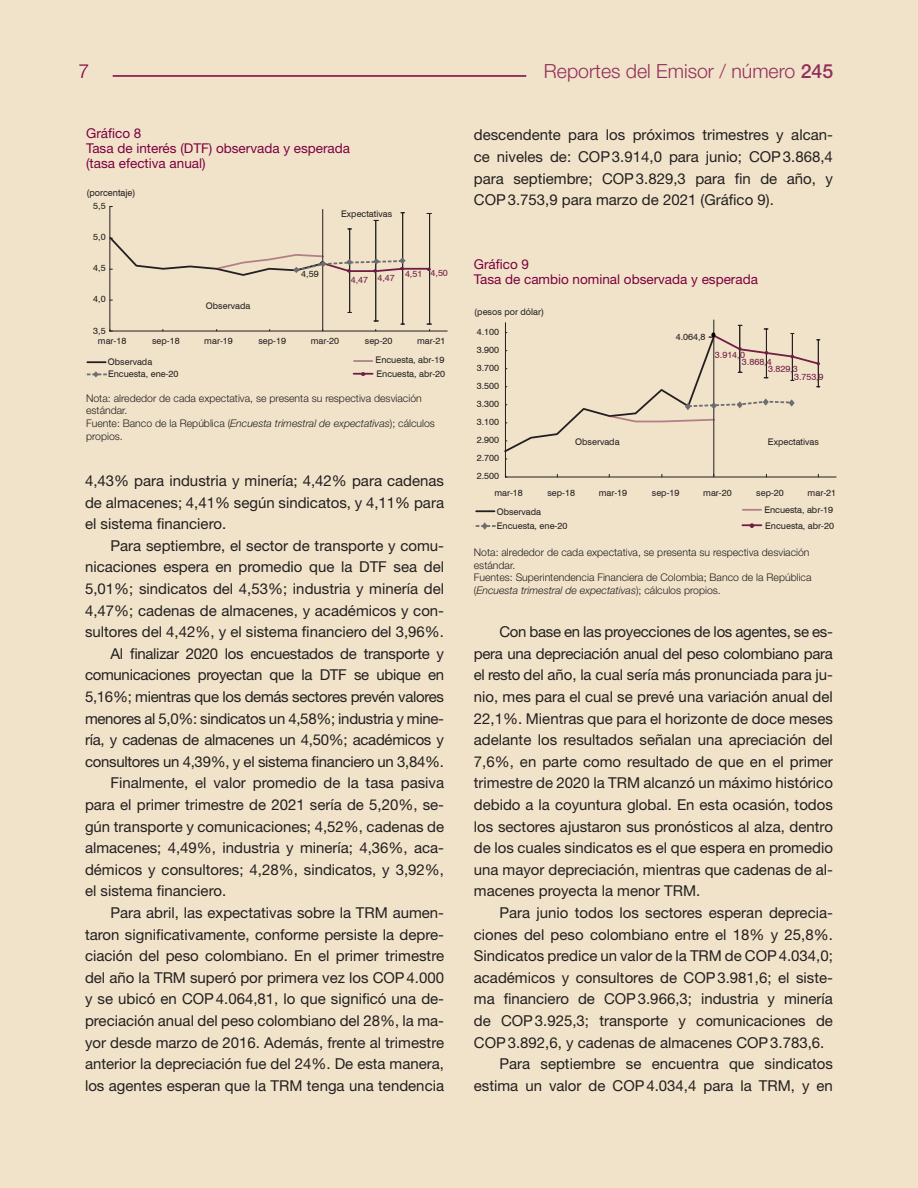
<style>
.page{position:relative;width:918px;height:1188px;background:#f1e3c9}
.page>*{position:absolute;margin:0;border:0;box-sizing:border-box;transform-origin:0 0}
.t1{font:300 19.5px "Helvetica Neue LT Std";color:#932f5c}
.t2{font:300 19.5px "Helvetica Neue LT Std";color:#7c0040}
.Cuerpo_de_texto{font:15px/21.6px "Helvetica Neue LT Std";color:#231f20;text-align:justify}
.Gráfico_título{font:13.5px "Helvetica Neue LT Std";color:#7c0040}
.Fuente_gráficos_cuad{font:300 10.5px/12.6px "Helvetica Neue LT Std";color:#231f20}
.t3{font:9.45px "Swiss 721 BT";color:#231f20;scale:.96 1}
.t4{font:9px "Swiss 721 BT";color:#231f20}
.t5{font:9px "Swiss 721 BT";color:#701e45}
.s1{font-weight:500}
.s2{font-style:italic}
</style>
<div class="page">
<hr style="left:113px;top:75px;width:413px;height:2px;background:#7c0040">
<hr style="left:349px;top:271px;width:1px;height:41px;background:#231f20">
<hr style="left:375px;top:271px;width:1px;height:50px;background:#231f20">
<hr style="left:375px;top:220px;width:1px;height:51px;background:#231f20">
<hr style="left:402px;top:268px;width:1px;height:56px;background:#231f20">
<hr style="left:402px;top:213px;width:1px;height:55px;background:#231f20">
<hr style="left:429px;top:269px;width:1px;height:55px;background:#231f20">
<hr style="left:429px;top:213px;width:1px;height:56px;background:#231f20">
<hr style="left:110px;top:207px;width:1px;height:124px;background:#231f20">
<hr style="left:110px;top:331px;width:337px;height:1px;background:#231f20">
<hr style="left:322px;top:209px;width:1px;height:121px;background:#231f20">
<svg style="left:109px;top:229px;width:322px;height:48px"></svg>
<svg style="left:87px;top:361px;width:19px;height:2px"></svg>
<svg style="left:354px;top:372px;width:19px;height:4px"></svg>
<svg style="left:85px;top:371px;width:22px;height:6px"></svg>
<svg style="left:354px;top:360px;width:18px;height:2px"></svg>
<hr style="left:505px;top:323px;width:1px;height:154px;background:#231f20">
<hr style="left:505px;top:477px;width:331px;height:1px;background:#231f20">
<hr style="left:713px;top:320px;width:1px;height:156px;background:#231f20">
<svg style="left:504px;top:325px;width:317px;height:135px"></svg>
<svg style="left:476px;top:510px;width:18px;height:2px"></svg>
<svg style="left:742px;top:523px;width:19px;height:5px"></svg>
<svg style="left:475px;top:522px;width:21px;height:8px"></svg>
<svg style="left:743px;top:509px;width:18px;height:2px"></svg>
<h1 class="t2" style="left:78px;top:59px;width:12px">7</h1>
<h1 class="t1" style="left:544px;top:59px;width:291px">Reportes del Emisor / número <span class="s1">245</span></h1>
<p class="Gráfico_título" style="left:86px;top:125px;width:57px">Gráfico 8</p>
<p class="Gráfico_título" style="left:86px;top:140px;width:266px">Tasa de interés (DTF) observada y esperada</p>
<p class="Gráfico_título" style="left:86px;top:155px;width:121px">(tasa efectiva anual)</p>
<p class="t3" style="left:86px;top:187px;width:53px">(porcentaje)</p>
<p class="t4" style="left:93px;top:201px;width:14px">5,5</p>
<p class="t4" style="left:93px;top:231px;width:14px">5,0</p>
<p class="t4" style="left:93px;top:262px;width:14px">4,5</p>
<p class="t4" style="left:93px;top:293px;width:14px">4,0</p>
<p class="t4" style="left:93px;top:325px;width:14px">3,5</p>
<p class="t4" style="left:206px;top:300px;width:46px">Observada</p>
<p class="t4" style="left:341px;top:208px;width:53px">Expectativas</p>
<p class="t4" style="left:301px;top:268px;width:19px">4,59</p>
<p class="t5" style="left:351px;top:271px;width:99px">4,47 4,47 4,51 4,50</p>
<p class="t4" style="left:98px;top:335px;width:30px">mar-18</p>
<p class="t4" style="left:152px;top:335px;width:29px">sep-18</p>
<p class="t4" style="left:204px;top:335px;width:30px">mar-19</p>
<p class="t4" style="left:258px;top:335px;width:29px">sep-19</p>
<p class="t4" style="left:311px;top:335px;width:30px">mar-20</p>
<p class="t4" style="left:365px;top:335px;width:29px">sep-20</p>
<p class="t4" style="left:417px;top:335px;width:30px">mar-21</p>
<p class="t4" style="left:108px;top:356px;width:46px">Observada</p>
<p class="t4" style="left:108px;top:368px;width:72px">Encuesta, ene-20</p>
<p class="t4" style="left:376px;top:355px;width:70px">Encuesta, abr-19</p>
<p class="t4" style="left:376px;top:368px;width:70px">Encuesta, abr-20</p>
<p class="Fuente_gráficos_cuad" style="left:86px;top:392px;width:337px">Nota: alrededor de cada expectativa, se presenta su respectiva desviación estándar.</p>
<p class="Fuente_gráficos_cuad" style="left:86px;top:417px;width:350px">Fuente: Banco de la República (<span class="s2">Encuesta trimestral de expectativas</span>); cálculos propios.</p>
<p class="Cuerpo_de_texto" style="left:85px;top:470px;width:361px">4,43% para industria y minería; 4,42% para cadenas de almacenes; 4,41% según sindicatos, y 4,11% para el sistema financiero.</p>
<p class="Cuerpo_de_texto" style="left:85px;top:534px;width:361px;text-indent:26px">Para septiembre, el sector de transporte y comu&shy;nicaciones espera en promedio que la DTF sea del 5,01%; sindicatos del 4,53%; industria y minería del 4,47%; cadenas de almacenes, y académicos y con&shy;sultores del 4,42%, y el sistema financiero del 3,96%.</p>
<p class="Cuerpo_de_texto" style="left:85px;top:642px;width:361px;text-indent:26px">Al finalizar 2020 los encuestados de transporte y comunicaciones proyectan que la DTF se ubique en 5,16%; mientras que los demás sectores prevén valores menores al 5,0%: sindicatos un 4,58%; industria y mine&shy;ría, y cadenas de almacenes un 4,50%; académicos y consultores un 4,39%, y el sistema financiero un 3,84%.</p>
<p class="Cuerpo_de_texto" style="left:85px;top:772px;width:361px;text-indent:26px">Finalmente, el valor promedio de la tasa pasiva para el primer trimestre de 2021 sería de 5,20%, se&shy;gún transporte y comunicaciones; 4,52%, cadenas de almacenes; 4,49%, industria y minería; 4,36%, aca&shy;démicos y consultores; 4,28%, sindicatos, y 3,92%, el sistema financiero.</p>
<p class="Cuerpo_de_texto" style="left:85px;top:902px;width:361px;text-indent:26px">Para abril, las expectativas sobre la TRM aumen&shy;taron significativamente, conforme persiste la depre&shy;ciación del peso colombiano. En el primer trimestre del año la TRM superó por primera vez los COP4.000 y se ubicó en COP4.064,81, lo que significó una de&shy;preciación anual del peso colombiano del 28%, la ma&shy;yor desde marzo de 2016. Además, frente al trimestre anterior la depreciación fue del 24%. De esta manera, los agentes esperan que la TRM tenga una tendencia</p>
<p class="Cuerpo_de_texto" style="left:474px;top:124px;width:361px">descendente para los próximos trimestres y alcan&shy;ce niveles de: COP3.914,0 para junio; COP3.868,4 para septiembre; COP3.829,3 para fin de año, y COP3.753,9 para marzo de 2021 (Gráfico 9).</p>
<p class="Gráfico_título" style="left:474px;top:257px;width:57px">Gráfico 9</p>
<p class="Gráfico_título" style="left:474px;top:272px;width:286px">Tasa de cambio nominal observada y esperada</p>
<p class="t4" style="left:474px;top:306px;width:71px">(pesos por dólar)</p>
<p class="t4" style="left:477px;top:326px;width:24px">4.100</p>
<p class="t4" style="left:477px;top:344px;width:24px">3.900</p>
<p class="t4" style="left:477px;top:362px;width:24px">3.700</p>
<p class="t4" style="left:477px;top:380px;width:24px">3.500</p>
<p class="t4" style="left:477px;top:398px;width:24px">3.300</p>
<p class="t4" style="left:477px;top:416px;width:24px">3.100</p>
<p class="t4" style="left:477px;top:435px;width:24px">2.900</p>
<p class="t4" style="left:477px;top:453px;width:24px">2.700</p>
<p class="t4" style="left:477px;top:471px;width:24px">2.500</p>
<p class="t4" style="left:676px;top:331px;width:31px">4.064,8</p>
<p class="t5" style="left:715px;top:350px;width:32px">3.914,0</p>
<p class="t5" style="left:742px;top:356px;width:31px">3.868,4</p>
<p class="t5" style="left:768px;top:363px;width:31px">3.829,3</p>
<p class="t5" style="left:794px;top:371px;width:31px">3.753,9</p>
<p class="t4" style="left:575px;top:436px;width:46px">Observada</p>
<p class="t4" style="left:768px;top:436px;width:52px">Expectativas</p>
<p class="t4" style="left:494px;top:487px;width:30px">mar-18</p>
<p class="t4" style="left:547px;top:487px;width:29px">sep-18</p>
<p class="t4" style="left:599px;top:487px;width:30px">mar-19</p>
<p class="t4" style="left:652px;top:487px;width:29px">sep-19</p>
<p class="t4" style="left:703px;top:487px;width:30px">mar-20</p>
<p class="t4" style="left:756px;top:487px;width:29px">sep-20</p>
<p class="t4" style="left:808px;top:487px;width:30px">mar-21</p>
<p class="t4" style="left:497px;top:506px;width:46px">Observada</p>
<p class="t4" style="left:497px;top:520px;width:72px">Encuesta, ene-20</p>
<p class="t4" style="left:764px;top:504px;width:70px">Encuesta, abr-19</p>
<p class="t4" style="left:765px;top:520px;width:70px">Encuesta, abr-20</p>
<p class="Fuente_gráficos_cuad" style="left:474px;top:546px;width:337px">Nota: alrededor de cada expectativa, se presenta su respectiva desviación estándar.</p>
<p class="Fuente_gráficos_cuad" style="left:474px;top:571px;width:339px">Fuentes: Superintendencia Financiera de Colombia; Banco de la República (<span class="s2">Encuesta trimestral de expectativas</span>); cálculos propios.</p>
<p class="Cuerpo_de_texto" style="left:474px;top:621px;width:361px;text-indent:26px">Con base en las proyecciones de los agentes, se es&shy;pera una depreciación anual del peso colombiano para el resto del año, la cual sería más pronunciada para ju&shy;nio, mes para el cual se prevé una variación anual del 22,1%. Mientras que para el horizonte de doce meses adelante los resultados señalan una apreciación del 7,6%, en parte como resultado de que en el primer trimestre de 2020 la TRM alcanzó un máximo histórico debido a la coyuntura global. En esta ocasión, todos los sectores ajustaron sus pronósticos al alza, dentro de los cuales sindicatos es el que espera en promedio una mayor depreciación, mientras que cadenas de al&shy;macenes proyecta la menor TRM.</p>
<p class="Cuerpo_de_texto" style="left:474px;top:902px;width:361px;text-indent:26px">Para junio todos los sectores esperan deprecia&shy;ciones del peso colombiano entre el 18% y 25,8%.<br>Sindicatos predice un valor de la TRM de COP4.034,0; académicos y consultores de COP3.981,6; el siste&shy;ma financiero de COP3.966,3; industria y minería de COP3.925,3; transporte y comunicaciones de COP3.892,6, y cadenas de almacenes COP3.783,6.</p>
<p class="Cuerpo_de_texto" style="left:474px;top:1053px;width:361px;text-align:right">Para septiembre se encuentra que sindicatos estima un valor de COP4.034,4 para la TRM, y en</p>
</div>
